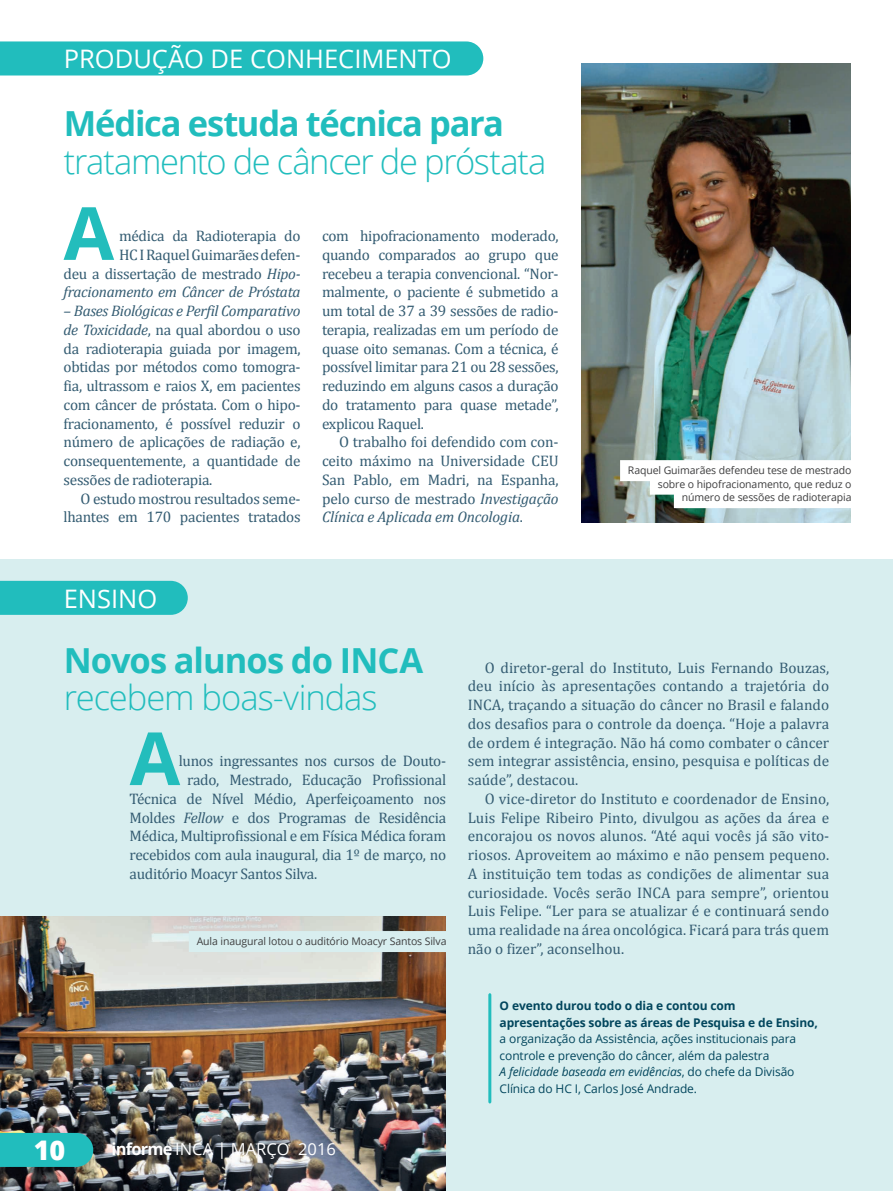
<style>
.page{position:relative;width:893px;height:1191px;background:#fff}
.page>*{position:absolute;margin:0;border:0;box-sizing:border-box;transform-origin:0 0}
.t1{font:700 73.35px "Open Sans";color:#23bdbc}
.t2{font:300 34.5px "Open Sans";letter-spacing:-.035em;color:#21bdbd}
.t3{font:700 34.5px "Open Sans";letter-spacing:-.035em;color:#21bdbd}
.t4{font:800 27px "Open Sans";color:#fff}
.t5{font:25.5px "Open Sans";color:#fff}
.t6{font:16.5px "Open Sans";color:#fff}
.t7{font:15.3px/18.8px "Cambria";letter-spacing:-.02em;color:#345c72;text-align:justify}
.t8{font:12px/16.5px "Open Sans";letter-spacing:-.01em;color:#02465d}
.t9{font:700 12px/16.5px "Open Sans";letter-spacing:-.01em;color:#02465d}
.t10{font:10.5px/13.5px "Open Sans";letter-spacing:-.01em;color:#3e3e3f;text-align:right}
.s1{font-style:italic}
.s2{font-weight:700}
</style>
<div class="page">
<div style="left:0;top:560px;width:893px;height:631px;background:#d8eeef"></div>
<img style="left:0;top:916px;width:445px;height:275px">
<div style="left:0;top:1132px;width:93px;height:34px;background:#21bdbd"></div>
<img style="left:581px;top:64px;width:269px;height:458px">
<div style="left:620px;top:460px;width:231px;height:21px;background:#fff"></div>
<div style="left:650px;top:473px;width:201px;height:21px;background:#fff"></div>
<div style="left:674px;top:487px;width:177px;height:21px;background:#fff"></div>
<div style="left:189px;top:931px;width:257px;height:21px;background:#d8eeef"></div>
<hr style="left:488px;top:993px;width:3px;height:110px;background:#21bdbd;border-radius:2px">
<div style="left:0;top:41px;width:483px;height:34px;background:#21bdbd"></div>
<div style="left:0;top:581px;width:188px;height:34px;background:#21bdbd"></div>
<h3 class="t5" style="left:64px;top:42px;width:390px">PRODUÇÃO DE CONHECIMENTO</h3>
<h2 class="t3" style="left:64px;top:99px;width:442px">Médica estuda técnica para</h2>
<h2 class="t2" style="left:64px;top:138px;width:484px">tratamento de câncer de próstata</h2>
<h1 class="t1" style="left:64px;top:181px;width:52px">A</h1>
<p class="t7" style="left:64px;top:226px;width:239px;text-align:right">médica da Radioterapia do<br>HC I Raquel Guimarães defen-<br>deu a dissertação de mestrado <span class="s1">Hipo&shy;fracionamento em Câncer de Próstata</span></p>
<p class="t7" style="left:64px;top:301px;width:239px"><span class="s1">– Bases Biológicas e Perfil Comparativo de Toxicidade</span>, na qual abordou o uso da radioterapia guiada por imagem, obtidas por métodos como tomogra&shy;fia, ultrassom e raios X, em pacientes com câncer de próstata. Com o hipo&shy;fracionamento, é possível reduzir o número de aplicações de radiação e, consequentemente, a quantidade de sessões de radioterapia.</p>
<p class="t7" style="left:64px;top:489px;width:239px;text-align:right">O estudo mostrou resultados seme&shy;lhantes em 170 pacientes tratados</p>
<p class="t7" style="left:322px;top:226px;width:238px">com hipofracionamento moderado, quando comparados ao grupo que recebeu a terapia convencional. “Nor&shy;malmente, o paciente é submetido a um total de 37 a 39 sessões de radio&shy;terapia, realizadas em um período de quase oito semanas. Com a técnica, é possível limitar para 21 ou 28 sessões, reduzindo em alguns casos a duração do tratamento para quase metade”, explicou Raquel.</p>
<p class="t7" style="left:322px;top:433px;width:238px;text-indent:17px">O trabalho foi defendido com con&shy;ceito máximo na Universidade CEU San Pablo, em Madri, na Espanha, pelo curso de mestrado <span class="s1">Investigação Clínica e Aplicada em Oncologia</span>.</p>
<h3 class="t5" style="left:64px;top:581px;width:95px">ENSINO</h3>
<p class="t10" style="left:628px;top:463px;width:225px">Raquel Guimarães defendeu tese de mestrado sobre o hipofracionamento, que reduz o número de sessões de radioterapia</p>
<h2 class="t3" style="left:64px;top:635px;width:361px">Novos alunos do INCA</h2>
<h2 class="t2" style="left:64px;top:674px;width:315px">recebem boas-vindas</h2>
<h1 class="t1" style="left:130px;top:706px;width:52px">A</h1>
<p class="t7" style="left:179px;top:751px;width:269px">lunos ingressantes nos cursos de Douto-</p>
<p class="t7" style="left:187px;top:770px;width:260px">rado, Mestrado, Educação Profissional</p>
<p class="t7" style="left:130px;top:789px;width:318px">Técnica de Nível Médio, Aperfeiçoamento nos</p>
<p class="t7" style="left:130px;top:808px;width:318px">Moldes <span class="s1">Fellow</span> e dos Programas de Residência</p>
<p class="t7" style="left:130px;top:826px;width:318px">Médica, Multiprofissional e em Física Médica foram</p>
<p class="t7" style="left:130px;top:845px;width:318px">recebidos com aula inaugural, dia 1º de março, no</p>
<p class="t7" style="left:130px;top:864px;width:189px">auditório Moacyr Santos Silva.</p>
<p class="t10" style="left:197px;top:934px;width:251px">Aula inaugural lotou o auditório Moacyr Santos Silva</p>
<h3 class="t4" style="left:34px;top:1129px;width:33px">10</h3>
<p class="t6" style="left:112px;top:1137px;width:226px"><span class="s2">informe</span> INCA | MARÇO 2016</p>
<p class="t7" style="left:468px;top:658px;width:363px;text-indent:17px">O diretor-geral do Instituto, Luis Fernando Bouzas, deu início às apresentações contando a trajetória do INCA, traçando a situação do câncer no Brasil e falando dos desafios para o controle da doença. “Hoje a palavra de ordem é integração. Não há como combater o câncer sem integrar assistência, ensino, pesquisa e políticas de saúde”, destacou.</p>
<p class="t7" style="left:468px;top:789px;width:363px;text-indent:17px">O vice-diretor do Instituto e coordenador de Ensino, Luis Felipe Ribeiro Pinto, divulgou as ações da área e encorajou os novos alunos. “Até aqui vocês já são vito&shy;riosos. Aproveitem ao máximo e não pensem pequeno.<br>A instituição tem todas as condições de alimentar sua curiosidade. Vocês serão INCA para sempre”, orientou Luis Felipe. “Ler para se atualizar é e continuará sendo uma realidade na área oncológica. Ficará para trás quem não o fizer”, aconselhou.</p>
<p class="t9" style="left:500px;top:997px;width:320px">O evento durou todo o dia e contou com apresentações sobre as áreas de Pesquisa e de Ensino,</p>
<p class="t8" style="left:500px;top:1030px;width:298px">a organização da Assistência, ações institucionais para controle e prevenção do câncer, além da palestra<br><span class="s1">A felicidade baseada em evidências</span>, do chefe da Divisão Clínica do HC I, Carlos José Andrade.</p>
</div>
